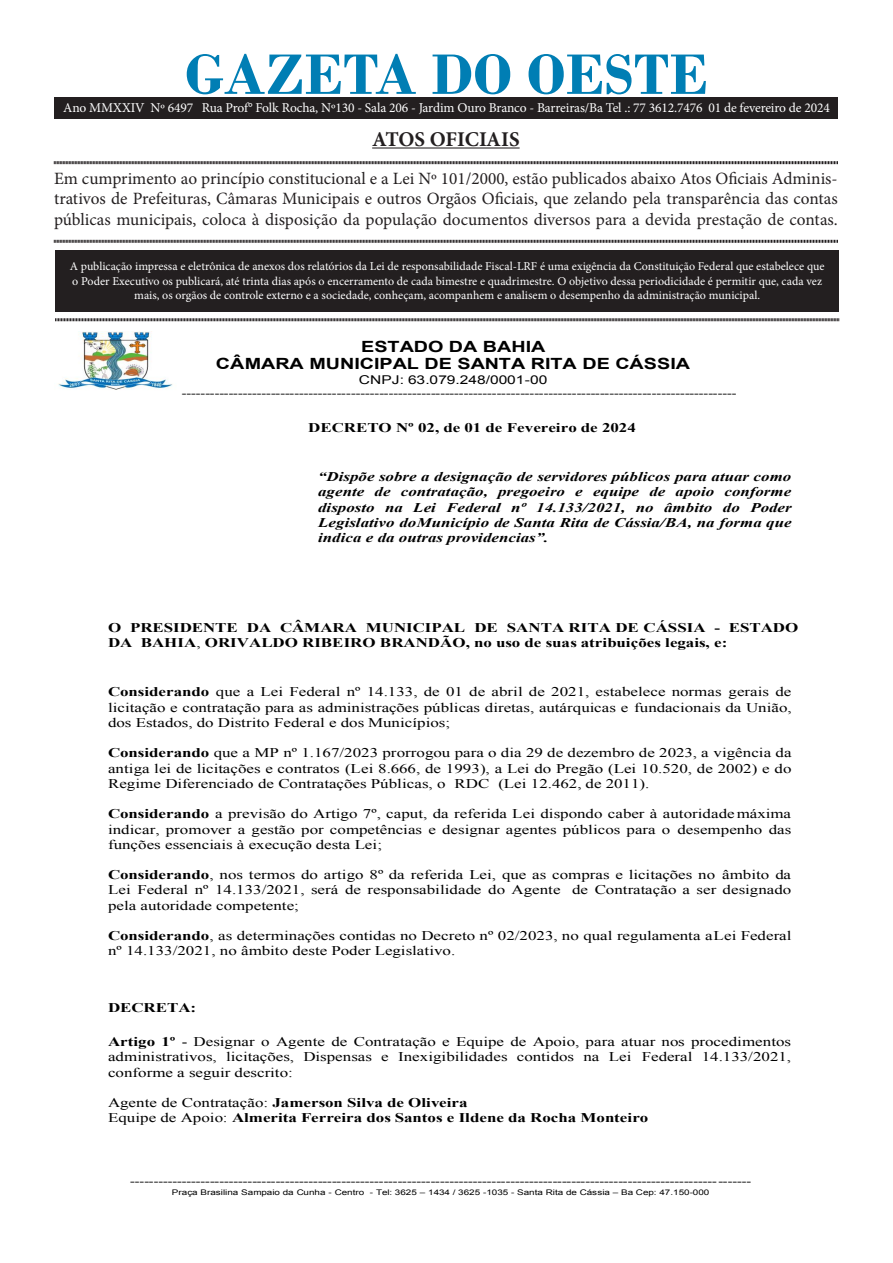
<style>
.page{position:relative;width:893px;height:1263px;background:#fff}
.page>*{position:absolute;margin:0;border:0;box-sizing:border-box;transform-origin:0 0}
.t1{font:700 60px "Bodoni";color:#007eb4}
.t2{font:700 21px "Minion Pro";letter-spacing:-.005em;color:#231f20}
.t3{font:17.25px/20.7px "Minion Pro";color:#231f20;text-align:justify}
.t4{font:700 15.45px/17.9px "Arial";letter-spacing:.005em;color:#000;text-align:center;scale:1.28 1}
.t5{font:13.5px "Minion Pro";letter-spacing:-.01em;color:#fff}
.t6{font:13.2px/15.3px "Times New Roman";color:#000;text-align:justify;scale:1.28 1}
.t7{font:700 13.2px/15.1px "Times New Roman";color:#000;scale:1.28 1}
.t8{font:italic 700 13.2px/15.3px "Times New Roman";color:#000;text-align:justify;scale:1.28 1}
.t9{font:12.15px "Arial";letter-spacing:.005em;color:#000;scale:1.28 1}
.t10{font:12px/14.4px "Minion Pro";color:#fff;text-align:center}
.t11{font:11.1px "Arial";color:#000;scale:1.28 1}
.t12{font:7.8px "Arial";letter-spacing:-.01em;color:#000;scale:1.28 1}
.s1{font-weight:400}
.s2{font-weight:700}
</style>
<div class="page">
<div style="left:55px;top:250px;width:784px;height:61px;background:#231f20"></div>
<hr style="left:372px;top:147px;width:148px;height:2px;background:#231f20">
<svg style="left:54px;top:161px;width:784px;height:4px"></svg>
<svg style="left:54px;top:239px;width:784px;height:4px"></svg>
<svg style="left:55px;top:318px;width:784px;height:4px"></svg>
<div style="left:54px;top:98px;width:784px;height:20px;background:#231f20"></div>
<img style="left:58px;top:332px;width:115px;height:58px">
<p class="t1" style="left:185px;top:39px;width:525px">GAZETA DO OESTE</p>
<p class="t2" style="left:372px;top:124px;width:149px">ATOS OFICIAIS</p>
<p class="t3" style="left:54px;top:168px;width:785px">Em cumprimento ao princípio constitucional e a Lei Nº 101/2000, estão publicados abaixo Atos Oficiais Adminis&shy;trativos de Prefeituras, Câmaras Municipais e outros Orgãos Oficiais, que zelando pela transparência das contas públicas municipais, coloca à disposição da população documentos diversos para a devida prestação de contas.</p>
<p class="t10" style="left:70px;top:259px;width:756px">A publicação impressa e eletrônica de anexos dos relatórios da Lei de responsabilidade Fiscal-LRF é uma exigência da Constituição Federal que estabelece que o Poder Executivo os publicará, até trinta dias após o encerramento de cada bimestre e quadrimestre. O objetivo dessa periodicidade é permitir que, cada vez mais, os orgãos de controle externo e a sociedade, conheçam, acompanhem e analisem o desempenho da administração municipal.</p>
<p class="t5" style="left:63px;top:98px;width:768px">Ano MMXXIV Nº 6497 Rua Prof° Folk Rocha, Nº130 - Sala 206 - Jardim Ouro Branco - Barreiras/Ba Tel .: 77 3612.7476 01 de fevereiro de 2024</p>
<p class="t4" style="left:216px;top:338px;width:372px">ESTADO DA BAHIA<br>CÂMARA MUNICIPAL DE SANTA RITA DE CÁSSIA</p>
<p class="t9" style="left:359px;top:372px;width:149px">CNPJ: 63.079.248/0001-00</p>
<p class="t11" style="left:182px;top:386px;width:435px">----------------------------------------------------------------------------------------------------------------------</p>
<p class="t7" style="left:308px;top:420px;width:257px">DECRETO Nº 02, de 01 de Fevereiro de 2024</p>
<p class="t8" style="left:318px;top:469px;width:371px">“Dispõe sobre a designação de servidores públicos para atuar como agente de contratação, pregoeiro e equipe de apoio conforme disposto na Lei Federal nº 14.133/2021, no âmbito do Poder Legislativo doMunicípio de Santa Rita de Cássia/BA, na forma que indica e da outras providencias”.</p>
<p class="t7" style="left:108px;top:619px;width:541px">O PRESIDENTE DA CÂMARA MUNICIPAL DE SANTA RITA DE CÁSSIA - ESTADO<br>DA BAHIA<span class="s1">,</span> ORIVALDO RIBEIRO BRANDÃO, no uso de suas atribuições legais, e:</p>
<p class="t6" style="left:108px;top:684px;width:536px"><span class="s2">Considerando</span> que a Lei Federal nº 14.133, de 01 de abril de 2021, estabelece normas gerais de licitação e contratação para as administrações públicas diretas, autárquicas e fundacionais da União, dos Estados, do Distrito Federal e dos Municípios;</p>
<p class="t6" style="left:108px;top:745px;width:535px"><span class="s2">Considerando</span> que a MP nº 1.167/2023 prorrogou para o dia 29 de dezembro de 2023, a vigência da antiga lei de licitações e contratos (Lei 8.666, de 1993), a Lei do Pregão (Lei 10.520, de 2002) e do Regime Diferenciado de Contratações Públicas, o RDC (Lei 12.462, de 2011).</p>
<p class="t6" style="left:108px;top:806px;width:535px"><span class="s2">Considerando</span> a previsão do Artigo 7º, caput, da referida Lei dispondo caber à autoridademáxima indicar, promover a gestão por competências e designar agentes públicos para o desempenho das funções essenciais à execução desta Lei;</p>
<p class="t6" style="left:108px;top:867px;width:535px"><span class="s2">Considerando</span>, nos termos do artigo 8º da referida Lei, que as compras e licitações no âmbito da Lei Federal nº 14.133/2021, será de responsabilidade do Agente de Contratação a ser designado pela autoridade competente;</p>
<p class="t6" style="left:108px;top:928px;width:535px"><span class="s2">Considerando</span>, as determinações contidas no Decreto nº 02/2023, no qual regulamenta aLei Federal nº 14.133/2021, no âmbito deste Poder Legislativo.</p>
<p class="t7" style="left:108px;top:1000px;width:70px">DECRETA:</p>
<p class="t6" style="left:108px;top:1034px;width:535px"><span class="s2">Artigo 1º</span> - Designar o Agente de Contratação e Equipe de Apoio, para atuar nos procedimentos administrativos, licitações, Dispensas e Inexigibilidades contidos na Lei Federal 14.133/2021, conforme a seguir descrito:</p>
<p class="t7" style="left:108px;top:1095px;width:424px"><span class="s1">Agente de Contratação:</span> Jamerson Silva de Oliveira<br><span class="s1">Equipe de Apoio:</span> Almerita Ferreira dos Santos e Ildene da Rocha Monteiro</p>
<p class="t11" style="left:130px;top:1173px;width:487px">------------------------------------------------------------------------------------------------------------------------------------</p>
<p class="t12" style="left:172px;top:1187px;width:421px">Praça Brasilina Sampaio da Cunha - Centro - Tel: 3625 – 1434 / 3625 -1035 - Santa Rita de Cássia – Ba Cep: 47.150-000</p>
</div>
